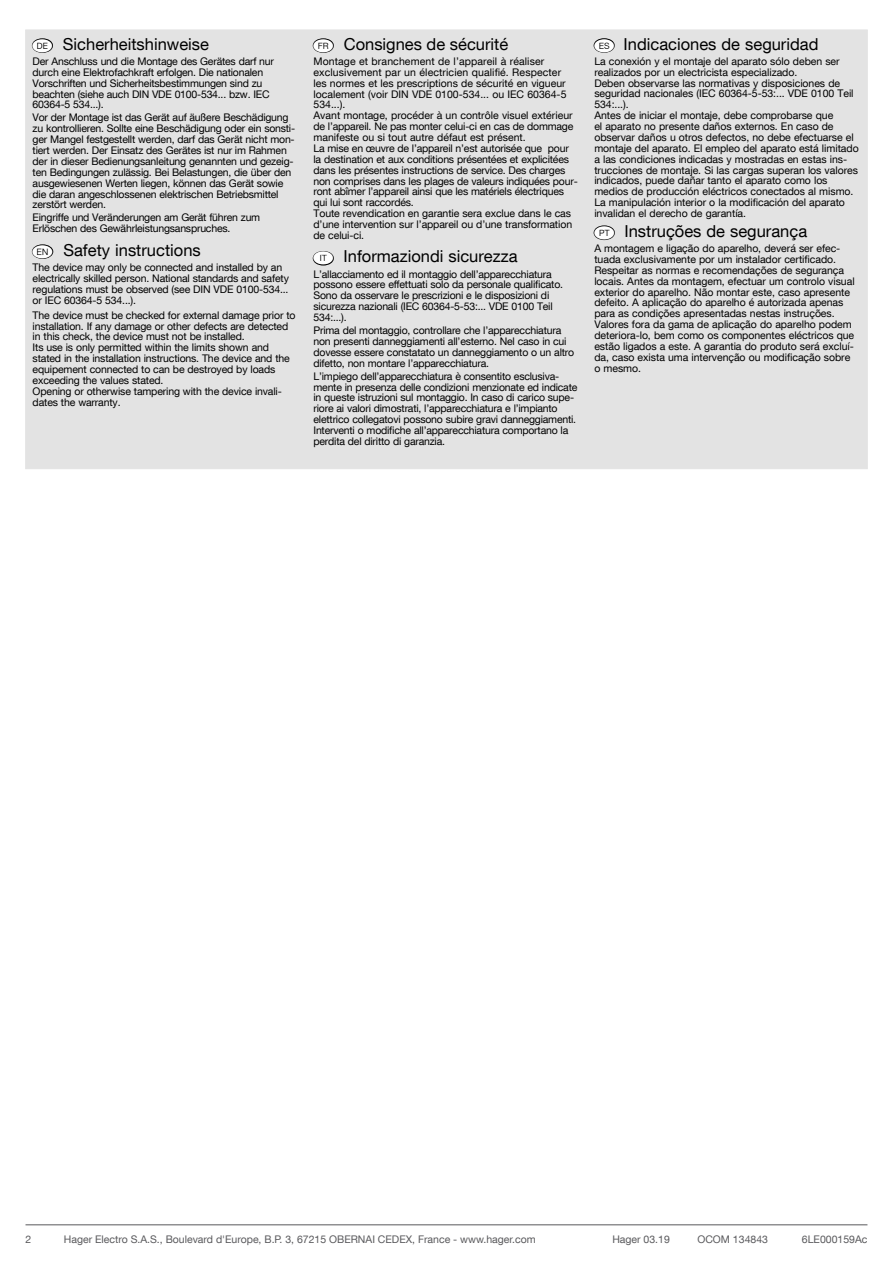
<style>
.page{position:relative;width:893px;height:1263px;background:#fff}
.page>*{position:absolute;margin:0;border:0;box-sizing:border-box;transform-origin:0 0}
.t1{font:16.5px "Helvetica Neue LT Com";color:#000}
.t2{font:10.5px/10.9px "Helvetica Neue LT Com";letter-spacing:-.015em;color:#000}
.t3{font:10.5px "Helvetica Neue LT Com";color:#59595c}
.s1{font-family:"Hager Langues";font-size:14.25px;color:#fff}
</style>
<div class="page">
<div style="left:25px;top:30px;width:843px;height:439px;background:#e3e3e3"></div>
<hr style="left:26px;top:1224px;width:841px;height:1px;background:#59595c">
<h1 class="t1" style="left:33px;top:34px;width:178px"><span class="s1">E</span> Sicherheitshinweise</h1>
<p class="t2" style="left:33px;top:55px;width:243px">Der Anschluss und die Montage des Gerätes darf nur durch eine Elektrofachkraft erfolgen. Die nationalen Vorschriften und Sicherheitsbestimmungen sind zu beachten (siehe auch DIN VDE 0100-534... bzw. IEC 60364-5 534...).</p>
<p class="t2" style="left:33px;top:112px;width:264px">Vor der Montage ist das Gerät auf äußere Beschädigung zu kontrollieren. Sollte eine Beschädigung oder ein sonsti&shy;ger Mangel festgestellt werden, darf das Gerät nicht mon&shy;tiert werden. Der Einsatz des Gerätes ist nur im Rahmen der in dieser Bedienungsanleitung genannten und gezeig&shy;ten Bedingungen zulässig. Bei Belastungen, die über den ausgewiesenen Werten liegen, können das Gerät sowie die daran angeschlossenen elektrischen Betriebsmittel zerstört werden.</p>
<p class="t2" style="left:33px;top:212px;width:229px">Eingriffe und Veränderungen am Gerät führen zum<br>Erlöschen des Gewährleistungsanspruches.</p>
<h1 class="t1" style="left:33px;top:240px;width:170px"><span class="s1">Z</span> Safety instructions</h1>
<p class="t2" style="left:33px;top:261px;width:258px">The device may only be connected and installed by an electrically skilled person. National standards and safety regulations must be observed (see DIN VDE 0100-534... or IEC 60364-5 534...).</p>
<p class="t2" style="left:33px;top:309px;width:264px">The device must be checked for external damage prior to installation. If any damage or other defects are detected in this check, the device must not be installed.<br>Its use is only permitted within the limits shown and stated in the installation instructions. The device and the equipement connected to can be destroyed by loads exceeding the values stated.<br>Opening or otherwise tampering with the device invali&shy;dates the warranty.</p>
<h1 class="t1" style="left:313px;top:34px;width:196px"><span class="s1">A</span> Consignes de sécurité</h1>
<p class="t2" style="left:313px;top:55px;width:266px">Montage et branchement de l’appareil à réaliser exclusivement par un électricien qualifié. Respecter<br>les normes et les prescriptions de sécurité en vigueur localement (voir DIN VDE 0100-534... ou IEC 60364-5<br>534...).<br>Avant montage, procéder à un contrôle visuel extérieur de l’appareil. Ne pas monter celui-ci en cas de dommage manifeste ou si tout autre défaut est présent.<br>La mise en œuvre de l’appareil n’est autorisée que pour la destination et aux conditions présentées et explicitées dans les présentes instructions de service. Des charges non comprises dans les plages de valeurs indiquées pour&shy;ront abîmer l’appareil ainsi que les matériels électriques qui lui sont raccordés.<br>Toute revendication en garantie sera exclue dans le cas d’une intervention sur l’appareil ou d’une transformation de celui-ci.</p>
<h1 class="t1" style="left:313px;top:246px;width:206px"><span class="s1">Y</span> Informaziondi sicurezza</h1>
<p class="t2" style="left:313px;top:268px;width:251px">L’allacciamento ed il montaggio dell’apparecchiatura possono essere effettuati solo da personale qualificato.<br>Sono da osservare le prescrizioni e le disposizioni di sicurezza nazionali (IEC 60364-5-53:... VDE 0100 Teil 534:...).</p>
<p class="t2" style="left:313px;top:325px;width:262px">Prima del montaggio, controllare che l’apparecchiatura non presenti danneggiamenti all’esterno. Nel caso in cui dovesse essere constatato un danneggiamento o un altro difetto, non montare l’apparecchiatura.</p>
<p class="t2" style="left:313px;top:370px;width:265px">L’impiego dell’apparecchiatura è consentito esclusiva&shy;mente in presenza delle condizioni menzionate ed indicate in queste istruzioni sul montaggio. In caso di carico supe&shy;riore ai valori dimostrati, l’apparecchiatura e l’impianto elettrico collegatovi possono subire gravi danneggiamenti.<br>Interventi o modifiche all’apparecchiatura comportano la perdita del diritto di garanzia.</p>
<h1 class="t1" style="left:594px;top:34px;width:226px"><span class="s1">R</span> Indicaciones de seguridad</h1>
<p class="t2" style="left:594px;top:55px;width:266px">La conexión y el montaje del aparato sólo deben ser realizados por un electricista especializado.<br>Deben observarse las normativas y disposiciones de seguridad nacionales (IEC 60364-5-53:... VDE 0100 Teil 534:...).<br>Antes de iniciar el montaje, debe comprobarse que<br>el aparato no presente daños externos. En caso de observar daños u otros defectos, no debe efectuarse el montaje del aparato. El empleo del aparato está limitado a las condiciones indicadas y mostradas en estas ins&shy;trucciones de montaje. Si las cargas superan los valores indicados, puede dañar tanto el aparato como los medios de producción eléctricos conectados al mismo.<br>La manipulación interior o la modificación del aparato invalidan el derecho de garantía.</p>
<h1 class="t1" style="left:594px;top:221px;width:214px"><span class="s1">T</span> Instruções de segurança</h1>
<p class="t2" style="left:594px;top:242px;width:262px">A montagem e ligação do aparelho, deverá ser efec&shy;tuada exclusivamente por um instalador certificado.<br>Respeitar as normas e recomendações de segurança locais. Antes da montagem, efectuar um controlo visual exterior do aparelho. Não montar este, caso apresente defeito. A aplicação do aparelho é autorizada apenas para as condições apresentadas nestas instruções.<br>Valores fora da gama de aplicação do aparelho podem deteriora-lo, bem como os componentes eléctricos que estão ligados a este. A garantia do produto será excluí&shy;da, caso exista uma intervenção ou modificação sobre o mesmo.</p>
<p class="t3" style="left:26px;top:1232px;width:7px">2</p>
<p class="t3" style="left:64px;top:1232px;width:473px">Hager Electro S.A.S., Boulevard d'Europe, B.P. 3, 67215 OBERNAI CEDEX, France - www.hager.com</p>
<p class="t3" style="left:612px;top:1232px;width:59px">Hager 03.19</p>
<p class="t3" style="left:697px;top:1232px;width:72px">OCOM 134843</p>
<p class="t3" style="left:802px;top:1232px;width:67px">6LE000159Ac</p>
</div>
